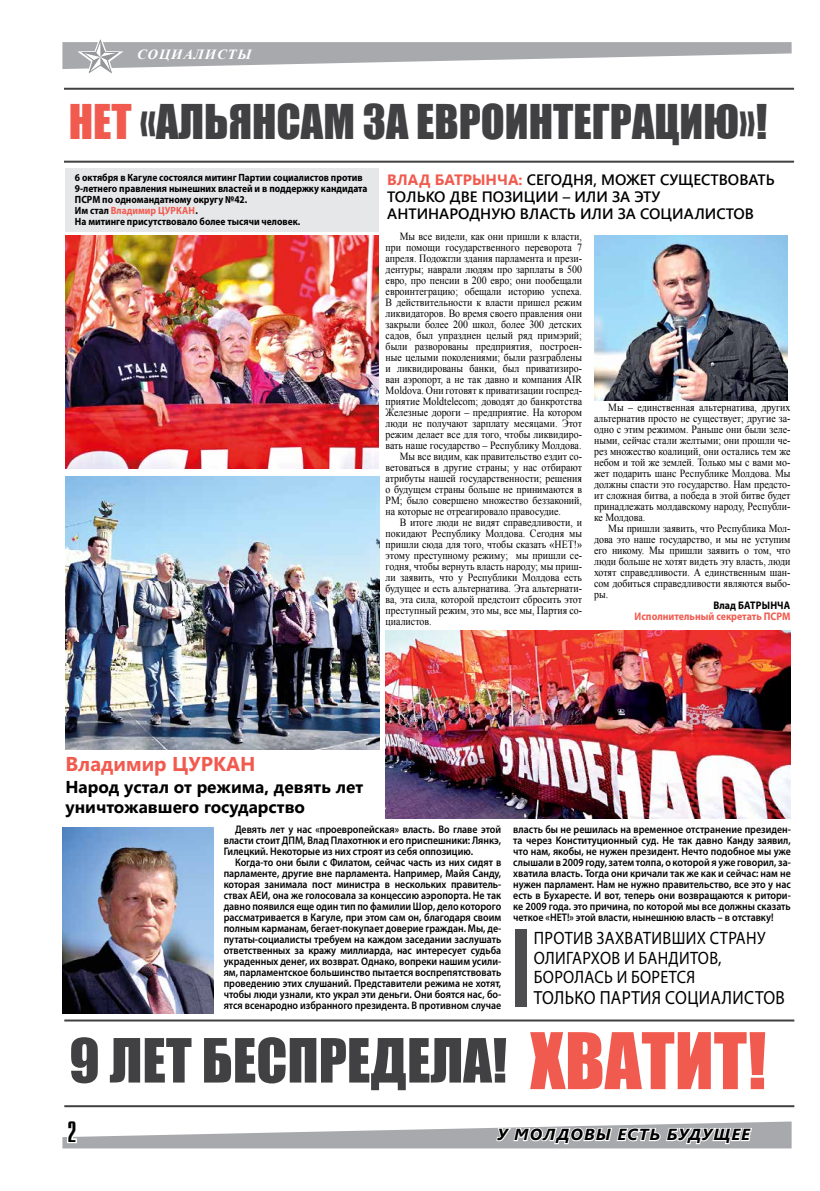
<style>
.page{position:relative;width:820px;height:1191px;background:#fff}
.page>*{position:absolute;margin:0;border:0;box-sizing:border-box;transform-origin:0 0}
.t1{font:56.3px "Impact";color:#414042}
.t2{font:44px "Impact";color:#414042}
.t3{font:24px "Compact";color:#000}
.t4{font:700 20px "Segoe UI";color:#f15b4f}
.t5{font:19.1px "Myriad Pro";letter-spacing:.02em;color:#000;scale:.9 1}
.t6{font:18px/19.4px "Myriad Pro";letter-spacing:.02em;color:#000;scale:.9 1}
.t7{font:700 17.2px/20px "Segoe UI";color:#000}
.t8{font:italic 700 16px "Segoe UI";letter-spacing:.06em;color:#000;scale:1.04 1}
.t9{font:600 15px/17px "Segoe UI";color:#000}
.t10{font:italic 700 14px "Times New Roman";letter-spacing:.06em;color:#fff;scale:1.04 1}
.t11{font:11px/11px "Times New Roman";color:#000;text-align:justify;scale:.9 1}
.t12{font:600 11px/11px "Myriad Pro";color:#000;text-align:justify;scale:.9 1}
.t13{font:700 11px "Myriad Pro";color:#f15b4f;scale:.9 1}
.t14{font:700 11px "Myriad Pro";letter-spacing:.01em;color:#000;scale:.9 1}
.t15{font:700 10.5px/11px "Myriad Pro";color:#000;scale:.9 1}
.s1{color:#f15b4f}
.s2{font-weight:700;color:#f15b4f}
.s3{font-size:72.1px;color:#f15b4f}
</style>
<div class="page">
<svg style="left:62px;top:39px;width:729px;height:35px"></svg>
<svg style="left:62px;top:1121px;width:729px;height:27px"></svg>
<div style="left:65px;top:168px;width:313px;height:64px;background:#e6e7e8"></div>
<hr style="left:64px;top:1105px;width:730px;height:2px;background:#414042">
<hr style="left:64px;top:1019px;width:730px;height:2px;background:#414042">
<hr style="left:64px;top:161px;width:729px;height:2px;background:#414042">
<hr style="left:64px;top:88px;width:729px;height:2px;background:#414042">
<img style="left:65px;top:235px;width:313px;height:233px">
<img style="left:63px;top:827px;width:151px;height:186px">
<img style="left:65px;top:476px;width:314px;height:274px">
<div style="left:515px;top:929px;width:11px;height:77px;background:#4d4d4f"></div>
<img style="left:594px;top:235px;width:193px;height:166px">
<img style="left:385px;top:630px;width:405px;height:188px">
<p class="t10" style="left:137px;top:45px;width:111px">СОЦИАЛИСТЫ</p>
<h2 class="t2" style="left:69px;top:88px;width:699px"><span class="s1">НЕТ</span> «АЛЬЯНСАМ ЗА ЕВРОИНТЕГРАЦИЮ»!</h2>
<p class="t15" style="left:75px;top:172px;width:326px">6 октября в Кагуле состоялся митинг Партии социалистов против 9-летнего правления нынешних властей и в поддержку кандидата ПСРМ по одномандатному округу №42.<br>Им стал <span class="s1">Владимир ЦУРКАН</span>.<br>На митинге присутствовало более тысячи человек.</p>
<h3 class="t9" style="left:387px;top:171px;width:389px"><span class="s2">ВЛАД БАТРЫНЧА:</span> СЕГОДНЯ, МОЖЕТ СУЩЕСТВОВАТЬ<br>ТОЛЬКО ДВЕ ПОЗИЦИИ – ИЛИ ЗА ЭТУ<br>АНТИНАРОДНУЮ ВЛАСТЬ ИЛИ ЗА СОЦИАЛИСТОВ</h3>
<p class="t11" style="left:399px;top:230px;width:204px">Мы все видели, как они пришли к власти,</p>
<p class="t11" style="left:385px;top:241px;width:220px">при помощи государственного переворота 7</p>
<p class="t11" style="left:385px;top:252px;width:220px">апреля. Подожгли здания парламента и прези-</p>
<p class="t11" style="left:385px;top:263px;width:220px">дентуры; наврали людям про зарплаты в 500</p>
<p class="t11" style="left:385px;top:274px;width:220px">евро, про пенсии в 200 евро; они пообещали</p>
<p class="t11" style="left:385px;top:285px;width:220px">евроинтеграцию; обещали историю успеха.</p>
<p class="t11" style="left:385px;top:296px;width:220px">В действительности к власти пришел режим</p>
<p class="t11" style="left:385px;top:307px;width:220px">ликвидаторов. Во время своего правления они</p>
<p class="t11" style="left:385px;top:318px;width:220px">закрыли более 200 школ, более 300 детских</p>
<p class="t11" style="left:385px;top:329px;width:220px">садов, был упразднен целый ряд примэрий;</p>
<p class="t11" style="left:385px;top:340px;width:220px">были разворованы предприятия, построен-</p>
<p class="t11" style="left:385px;top:351px;width:220px">ные целыми поколениями; были разграблены</p>
<p class="t11" style="left:385px;top:362px;width:220px">и ликвидированы банки, был приватизиро-</p>
<p class="t11" style="left:385px;top:373px;width:220px">ван аэропорт, а не так давно и компания AIR</p>
<p class="t11" style="left:385px;top:384px;width:220px">Moldova. Они готовят к приватизации госпред-</p>
<p class="t11" style="left:385px;top:395px;width:220px">приятие Moldtelecom; доводят до банкротства</p>
<p class="t11" style="left:385px;top:406px;width:220px">Железные дороги – предприятие. На котором</p>
<p class="t11" style="left:385px;top:417px;width:220px">люди не получают зарплату месяцами. Этот</p>
<p class="t11" style="left:385px;top:428px;width:220px">режим делает все для того, чтобы ликвидиро-</p>
<p class="t11" style="left:385px;top:439px;width:219px">вать наше государство – Республику Молдова.</p>
<p class="t11" style="left:399px;top:450px;width:204px">Мы все видим, как правительство ездит со-</p>
<p class="t11" style="left:385px;top:461px;width:220px">ветоваться в другие страны; у нас отбирают</p>
<p class="t11" style="left:385px;top:472px;width:220px">атрибуты нашей государственности; решения</p>
<p class="t11" style="left:385px;top:483px;width:220px">о будущем страны больше не принимаются в</p>
<p class="t11" style="left:385px;top:494px;width:220px">РМ; было совершено множество беззаконий,</p>
<p class="t11" style="left:385px;top:505px;width:196px">на которые не отреагировало правосудие.</p>
<p class="t11" style="left:399px;top:516px;width:204px">В итоге люди не видят справедливости, и</p>
<p class="t11" style="left:385px;top:527px;width:220px">покидают Республику Молдова. Сегодня мы</p>
<p class="t11" style="left:385px;top:538px;width:220px">пришли сюда для того, чтобы сказать «НЕТ!»</p>
<p class="t11" style="left:385px;top:549px;width:220px">этому преступному режиму; мы пришли се-</p>
<p class="t11" style="left:385px;top:560px;width:220px">годня, чтобы вернуть власть народу; мы приш-</p>
<p class="t11" style="left:385px;top:571px;width:220px">ли заявить, что у Республики Молдова есть</p>
<p class="t11" style="left:385px;top:582px;width:220px">будущее и есть альтернатива. Эта альтернати-</p>
<p class="t11" style="left:385px;top:593px;width:220px">ва, эта сила, которой предстоит сбросить этот</p>
<p class="t11" style="left:385px;top:604px;width:220px">преступный режим, это мы, все мы, Партия со-</p>
<p class="t11" style="left:385px;top:615px;width:53px">циалистов.</p>
<p class="t11" style="left:593px;top:401px;width:220px;text-indent:14px">Мы – единственная альтернатива, других альтернатив просто не существует; другие за&shy;одно с этим режимом. Раньше они были зеле&shy;ными, сейчас стали желтыми; они прошли че&shy;рез множество коалиций, они остались тем же небом и той же землей. Только мы с вами мо&shy;жет подарить шанс Республике Молдова. Мы должны спасти это государство. Нам предсто&shy;ит сложная битва, а победа в этой битве будет принадлежать молдавскому народу, Республи&shy;ке Молдова.</p>
<p class="t11" style="left:593px;top:522px;width:220px;text-indent:14px">Мы пришли заявить, что Республика Мол&shy;дова это наше государство, и мы не уступим его никому. Мы пришли заявить о том, что люди больше не хотят видеть эту власть, люди хотят справедливости. А единственным шан&shy;сом добиться справедливости являются выбо&shy;ры.</p>
<p class="t14" style="left:713px;top:598px;width:87px">Влад БАТРЫНЧА</p>
<p class="t13" style="left:634px;top:609px;width:174px">Исполнительный секретать ПСРМ</p>
<h3 class="t4" style="left:65px;top:749px;width:191px">Владимир ЦУРКАН</h3>
<h3 class="t7" style="left:65px;top:776px;width:299px">Народ устал от режима, девять лет уничтожавшего государство</h3>
<p class="t12" style="left:223px;top:823px;width:310px;text-indent:11px">Девять лет у нас «проевропейская» власть. Во главе этой власти стоит ДПМ, Влад Плахотнюк и его приспешники: Лянкэ, Гилецкий. Некоторые из них строят из себя оппозицию.</p>
<p class="t12" style="left:223px;top:856px;width:310px;text-indent:11px">Когда-то они были с Филатом, сейчас часть из них сидят в парламенте, другие вне парламента. Например, Майя Санду, которая занимала пост министра в нескольких правитель&shy;ствах АЕИ, она же голосовала за концессию аэропорта. Не так давно появился еще один тип по фамилии Шор, дело которого рассматривается в Кагуле, при этом сам он, благодаря своим полным карманам, бегает-покупает доверие граждан. Мы, де&shy;путаты-социалисты требуем на каждом заседании заслушать ответственных за кражу миллиарда, нас интересует судьба украденных денег, их возврат. Однако, вопреки нашим усили&shy;ям, парламентское большинство пытается воспрепятствовать проведению этих слушаний. Представители режима не хотят, чтобы люди узнали, кто украл эти деньги. Они боятся нас, бо&shy;ятся всенародно избранного президента. В противном случае</p>
<p class="t12" style="left:513px;top:823px;width:310px">власть бы не решилась на временное отстранение президен&shy;та через Конституционный суд. Не так давно Канду заявил, что нам, якобы, не нужен президент. Нечто подобное мы уже слышали в 2009 году, затем толпа, о которой я уже говорил, за&shy;хватила власть. Тогда они кричали так же как и сейчас: нам не нужен парламент. Нам не нужно правительство, все это у нас есть в Бухаресте. И вот, теперь они возвращаются к ритори&shy;ке 2009 года. это причина, по которой мы все должны сказать четкое «НЕТ!» этой власти, нынешнюю власть – в отставку!</p>
<h3 class="t6" style="left:533px;top:928px;width:259px">ПРОТИВ ЗАХВАТИВШИХ СТРАНУ<br>ОЛИГАРХОВ И БАНДИТОВ,<br>БОРОЛАСЬ И БОРЕТСЯ</h3>
<h3 class="t5" style="left:533px;top:985px;width:280px">ТОЛЬКО ПАРТИЯ СОЦИАЛИСТОВ</h3>
<h1 class="t1" style="left:69px;top:1016px;width:698px">9 ЛЕТ БЕСПРЕДЕЛА! <span class="s3">ХВАТИТ!</span></h1>
<h3 class="t3" style="left:68px;top:1117px;width:10px">2</h3>
<h3 class="t8" style="left:497px;top:1123px;width:244px">У МОЛДОВЫ ЕСТЬ БУДУЩЕЕ</h3>
</div>
